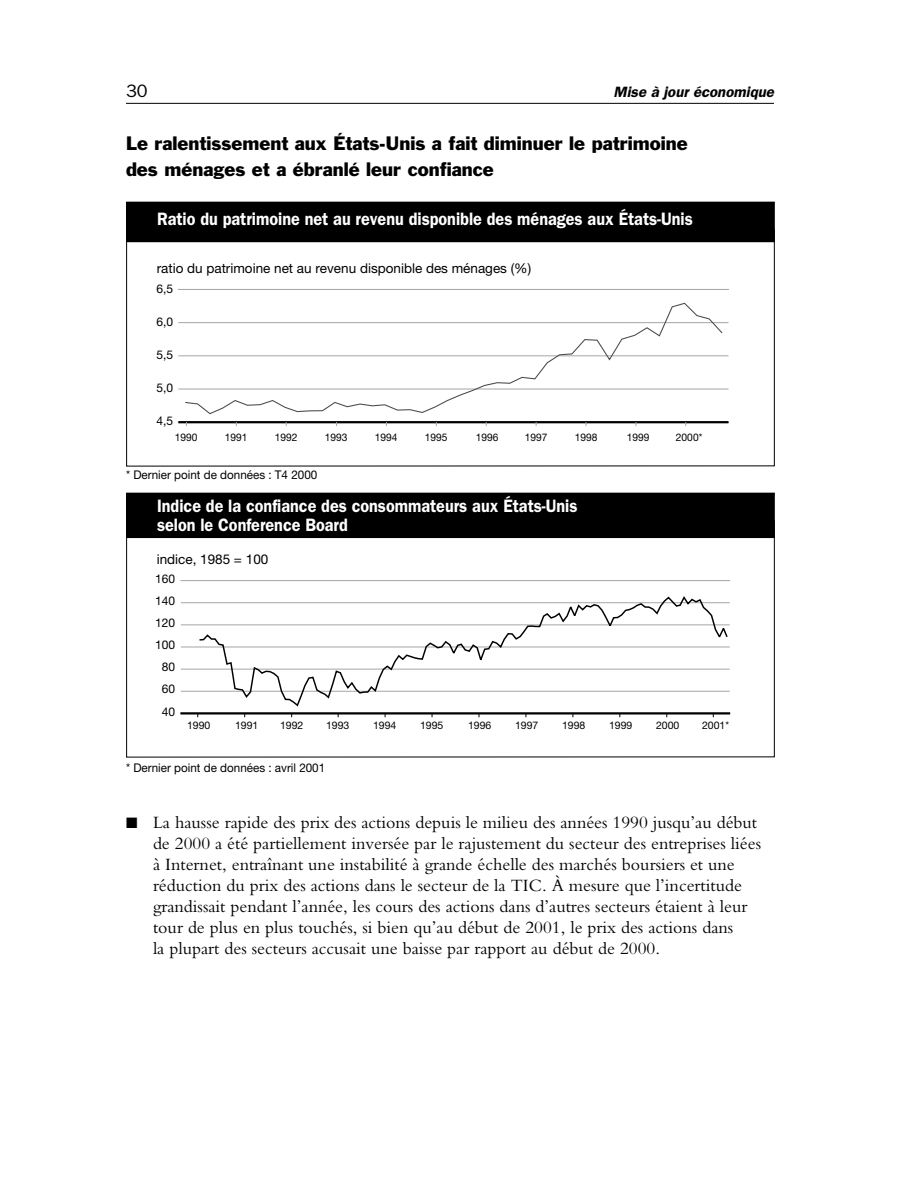
<style>
.page{position:relative;width:918px;height:1188px;background:#fff}
.page>*{position:absolute;margin:0;border:0;box-sizing:border-box;transform-origin:0 0}
.t1{font:18px/21px "Bembo";color:#000}
.t2{font:600 18px/18.8px "Franklin Gothic";color:#fff;scale:.9 1}
.t3{font:18px/25.5px "Franklin Gothic";color:#000}
.t4{font:18px "Franklin Gothic";color:#000}
.t5{font:italic 600 15px "Franklin Gothic";color:#000}
.t6{font:13.5px "Helvetica Neue";color:#000}
.t7{font:12px "Helvetica Neue";color:#000}
.t8{font:10.5px "Helvetica Neue";color:#000}
</style>
<div class="page">
<hr style="left:126px;top:103px;width:648px;height:1px;background:#000">
<svg style="left:126px;top:242px;width:649px;height:225px"></svg>
<div style="left:127px;top:202px;width:647px;height:40px;background:#000"></div>
<svg style="left:126px;top:538px;width:649px;height:220px"></svg>
<div style="left:127px;top:493px;width:647px;height:45px;background:#000"></div>
<hr style="left:178px;top:289px;width:551px;height:1px;background:#a6a6a6">
<hr style="left:178px;top:421px;width:551px;height:2px;background:#000">
<hr style="left:178px;top:389px;width:551px;height:1px;background:#a6a6a6">
<hr style="left:178px;top:355px;width:551px;height:1px;background:#a6a6a6">
<hr style="left:178px;top:322px;width:551px;height:1px;background:#a6a6a6">
<svg style="left:184px;top:302px;width:540px;height:113px"></svg>
<hr style="left:180px;top:712px;width:550px;height:3px;background:#000">
<hr style="left:180px;top:580px;width:550px;height:1px;background:#a6a6a6">
<hr style="left:181px;top:691px;width:549px;height:1px;background:#a6a6a6">
<hr style="left:181px;top:669px;width:549px;height:1px;background:#a6a6a6">
<hr style="left:181px;top:647px;width:549px;height:1px;background:#a6a6a6">
<hr style="left:181px;top:624px;width:549px;height:1px;background:#a6a6a6">
<hr style="left:181px;top:602px;width:549px;height:1px;background:#a6a6a6">
<svg style="left:198px;top:595px;width:531px;height:113px"></svg>
<p class="t4" style="left:126px;top:85px;width:23px">30</p>
<p class="t5" style="left:614px;top:87px;width:162px">Mise à jour économique</p>
<p class="t3" style="left:126px;top:132px;width:563px">Le ralentissement aux États-Unis a fait diminuer le patrimoine des ménages et a ébranlé leur confiance</p>
<p class="t2" style="left:157px;top:211px;width:597px">Ratio du patrimoine net au revenu disponible des ménages aux États-Unis</p>
<p class="t6" style="left:157px;top:263px;width:376px">ratio du patrimoine net au revenu disponible des ménages (%)</p>
<p class="t7" style="left:157px;top:284px;width:18px">6,5</p>
<p class="t7" style="left:157px;top:317px;width:18px">6,0</p>
<p class="t7" style="left:157px;top:350px;width:18px">5,5</p>
<p class="t7" style="left:157px;top:384px;width:18px">5,0</p>
<p class="t7" style="left:157px;top:417px;width:18px">4,5</p>
<p class="t8" style="left:175px;top:434px;width:24px">1990</p>
<p class="t8" style="left:225px;top:434px;width:24px">1991</p>
<p class="t8" style="left:275px;top:434px;width:24px">1992</p>
<p class="t8" style="left:325px;top:434px;width:24px">1993</p>
<p class="t8" style="left:375px;top:434px;width:24px">1994</p>
<p class="t8" style="left:425px;top:434px;width:24px">1995</p>
<p class="t8" style="left:476px;top:434px;width:24px">1996</p>
<p class="t8" style="left:525px;top:434px;width:24px">1997</p>
<p class="t8" style="left:575px;top:434px;width:24px">1998</p>
<p class="t8" style="left:627px;top:434px;width:24px">1999</p>
<p class="t8" style="left:676px;top:434px;width:28px">2000*</p>
<p class="t7" style="left:126px;top:471px;width:193px">* Dernier point de données : T4 2000</p>
<p class="t2" style="left:157px;top:498px;width:469px">Indice de la confiance des consommateurs aux États-Unis selon le Conference Board</p>
<p class="t6" style="left:157px;top:554px;width:113px">indice, 1985 = 100</p>
<p class="t7" style="left:155px;top:574px;width:22px">160</p>
<p class="t7" style="left:155px;top:596px;width:22px">140</p>
<p class="t7" style="left:155px;top:619px;width:22px">120</p>
<p class="t7" style="left:155px;top:641px;width:22px">100</p>
<p class="t7" style="left:162px;top:663px;width:15px">80</p>
<p class="t7" style="left:162px;top:685px;width:15px">60</p>
<p class="t7" style="left:162px;top:707px;width:15px">40</p>
<p class="t8" style="left:187px;top:721px;width:25px">1990</p>
<p class="t8" style="left:235px;top:721px;width:25px">1991</p>
<p class="t8" style="left:280px;top:721px;width:25px">1992</p>
<p class="t8" style="left:326px;top:721px;width:25px">1993</p>
<p class="t8" style="left:373px;top:721px;width:25px">1994</p>
<p class="t8" style="left:420px;top:721px;width:25px">1995</p>
<p class="t8" style="left:468px;top:721px;width:25px">1996</p>
<p class="t8" style="left:515px;top:721px;width:25px">1997</p>
<p class="t8" style="left:562px;top:721px;width:25px">1998</p>
<p class="t8" style="left:609px;top:721px;width:25px">1999</p>
<p class="t8" style="left:656px;top:721px;width:25px">2000</p>
<p class="t8" style="left:702px;top:721px;width:29px">2001*</p>
<p class="t7" style="left:126px;top:764px;width:201px">* Dernier point de données : avril 2001</p>
<p class="t1" style="left:153px;top:814px;width:610px;text-indent:-27px">■ La hausse rapide des prix des actions depuis le milieu des années 1990 jusqu’au début de 2000 a été partiellement inversée par le rajustement du secteur des entreprises liées à Internet, entraînant une instabilité à grande échelle des marchés boursiers et une réduction du prix des actions dans le secteur de la TIC. À mesure que l’incertitude grandissait pendant l’année, les cours des actions dans d’autres secteurs étaient à leur tour de plus en plus touchés, si bien qu’au début de 2001, le prix des actions dans<br>la plupart des secteurs accusait une baisse par rapport au début de 2000.</p>
</div>
